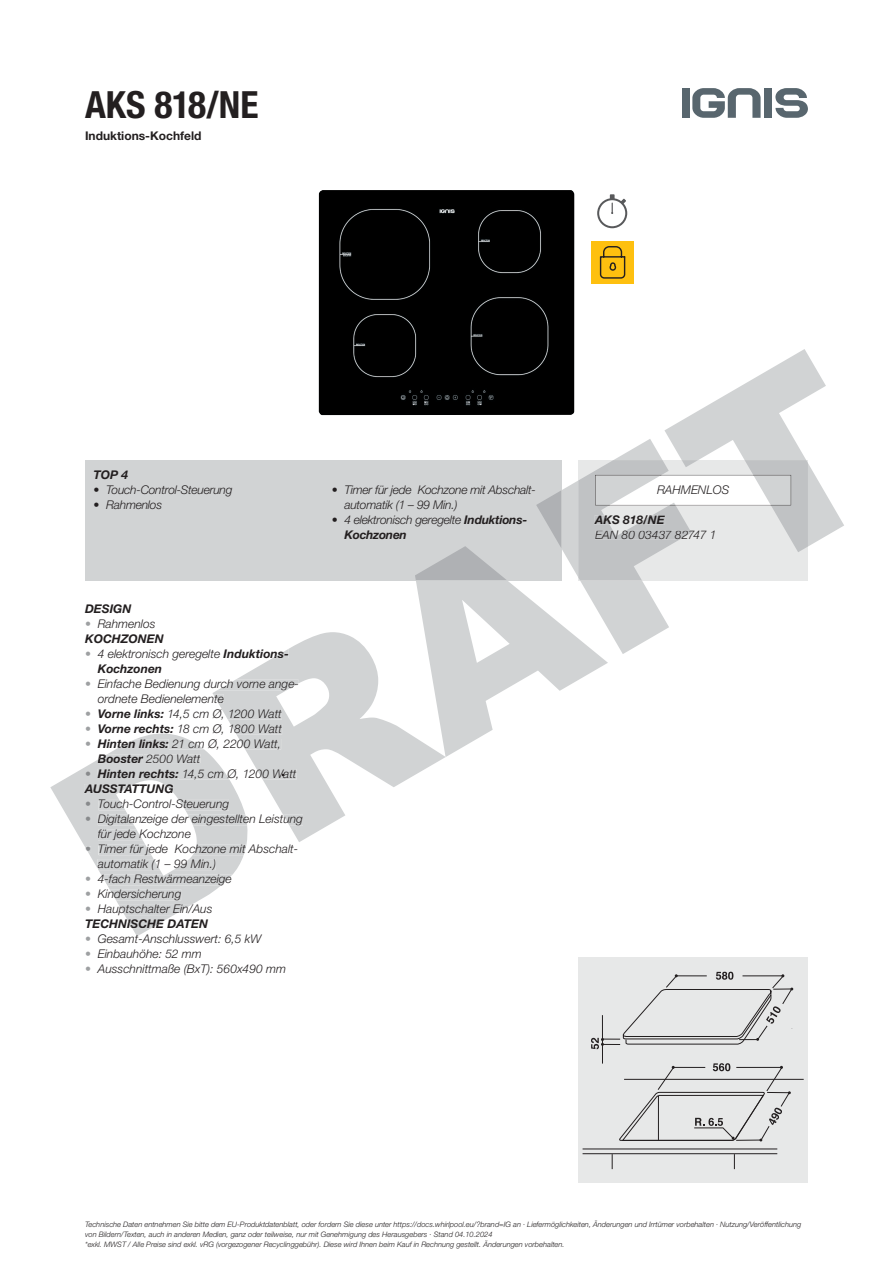
<style>
.page{position:relative;width:893px;height:1263px;background:#fff}
.page>*{position:absolute;margin:0;border:0;box-sizing:border-box;transform-origin:0 0}
.t1{font:700 condensed 37.5px "Helvetica Neue LT Std";color:#231f20}
.t2{font:italic 300 12px/15px "Helvetica Neue LT Std";color:#231f20}
.t3{font:italic 300 12px/15px "Helvetica Neue LT Std";letter-spacing:-.02em;color:#231f20}
.t4{font:italic 700 12px/15px "Helvetica Neue LT Std";color:#231f20}
.t5{font:700 12px "Helvetica Neue LT Std";color:#231f20}
.t6{font:italic 300 12px/15px "Helvetica Neue LT Std";color:#9ea0a2;text-align:justify}
.t7{font:italic 300 7.5px/9.8px "Helvetica Neue LT Std";color:#231f20}
.s1{color:#9ea0a2}
.s2{font-weight:700}
.s3{font-weight:300;color:#888a8c}
.s4{font-weight:300}
.s5{color:#888a8c}
</style>
<div class="page">
<div style="left:681px;top:88px;width:8px;height:30px;background:#58666e"></div>
<div style="left:764px;top:88px;width:8px;height:30px;background:#58666e"></div>
<svg style="left:692px;top:88px;width:69px;height:30px"></svg>
<svg style="left:775px;top:88px;width:33px;height:30px"></svg>
<div style="left:319px;top:190px;width:255px;height:225px;background:#000"></div>
<svg style="left:597px;top:194px;width:30px;height:34px"></svg>
<div style="left:591px;top:241px;width:43px;height:43px;background:#fec00f"></div>
<svg style="left:599px;top:246px;width:27px;height:33px"></svg>
<div style="left:85px;top:460px;width:476px;height:120px;background:#d1d3d4"></div>
<div style="left:578px;top:958px;width:230px;height:225px;background:#e7e8e8"></div>
<svg style="left:583px;top:972px;width:221px;height:197px"></svg>
<svg style="left:212px;top:632px;width:233px;height:208px"></svg>
<svg style="left:273px;top:649px;width:15px;height:9px"></svg>
<svg style="left:213px;top:679px;width:85px;height:24px"></svg>
<svg style="left:50px;top:709px;width:253px;height:227px"></svg>
<svg style="left:415px;top:349px;width:429px;height:408px"></svg>
<h1 class="t1" style="left:85px;top:82px;width:175px">AKS 818/NE</h1>
<p class="t5" style="left:85px;top:129px;width:118px">Induktions-Kochfeld</p>
<p class="t4" style="left:94px;top:467px;width:36px">TOP 4</p>
<p class="t3" style="left:94px;top:482px;width:140px">• Touch-Control-Steuerung</p>
<p class="t3" style="left:94px;top:497px;width:70px">• Rahmenlos</p>
<p class="t4" style="left:85px;top:601px;width:48px">DESIGN</p>
<p class="t2" style="left:85px;top:616px;width:80px"><span class="s1">•</span> Rahmenlos<br><span class="s2">KOCHZONEN</span></p>
<p class="t2" style="left:98px;top:646px;width:193px;text-indent:-13px"><span class="s1">•</span> 4 elektronisch geregelte <span class="s2">Induktions-<br>Kochzonen</span></p>
<p class="t6" style="left:85px;top:676px;width:7px">•</p>
<p class="t2" style="left:85px;top:706px;width:198px"><span class="s1">•</span> <span class="s2">Vorne links:</span> 14,5 cm Ø, 1200 Watt</p>
<p class="t2" style="left:85px;top:721px;width:198px"><span class="s1">•</span> <span class="s2">Vorne rechts:</span> 18 cm Ø, 1800 Watt <span class="s1">•</span></p>
<p class="t2" style="left:98px;top:676px;width:203px">Einfache Bedienung durch vorne ange&shy;ordnete Bedienelemente</p>
<p class="t2" style="left:98px;top:736px;width:185px"><span class="s2">Hinten links:</span> 21 cm Ø, 2200 Watt,<br><span class="s2">Booster</span> 2500 Watt</p>
<p class="t4" style="left:85px;top:766px;width:213px"><span class="s3">•</span> Hinten rechts: <span class="s4">14,5 cm Ø, 1200 Watt<br></span>AUSSTATTUNG</p>
<p class="t2" style="left:85px;top:796px;width:146px"><span class="s5">•</span> Touch-Control-Steuerung <span class="s5">•</span></p>
<p class="t2" style="left:98px;top:826px;width:95px">für jede Kochzone</p>
<p class="t2" style="left:98px;top:841px;width:202px;text-indent:-13px"><span class="s5">•</span> Timer für jede Kochzone mit Abschalt&shy;automatik (1 – 99 Min.)<br>4-fach Restwärmeanzeige<br>Kindersicherung<br>Hauptschalter Ein/Aus</p>
<p class="t4" style="left:85px;top:916px;width:125px">TECHNISCHE DATEN</p>
<p class="t2" style="left:98px;top:931px;width:165px">Gesamt-Anschlusswert: 6,5 kW</p>
<p class="t2" style="left:98px;top:811px;width:207px">Digitalanzeige der eingestellten Leistung</p>
<p class="t6" style="left:85px;top:871px;width:7px">• • •</p>
<p class="t6" style="left:85px;top:931px;width:7px">•</p>
<p class="t2" style="left:85px;top:946px;width:118px"><span class="s1">•</span> Einbauhöhe: 52 mm</p>
<p class="t2" style="left:85px;top:961px;width:203px"><span class="s1">•</span> Ausschnittmaße (BxT): 560x490 mm</p>
<p class="t3" style="left:344px;top:482px;width:193px;text-indent:-13px">• Timer für jede Kochzone mit Abschalt&shy;automatik (1 – 99 Min.)</p>
<p class="t3" style="left:344px;top:512px;width:184px;text-indent:-13px">• 4 elektronisch geregelte <span class="s2">Induktions-<br>Kochzonen</span></p>
<p class="t2" style="left:657px;top:482px;width:74px">RAHMENLOS</p>
<p class="t4" style="left:595px;top:512px;width:71px">AKS 818/NE</p>
<p class="t2" style="left:595px;top:527px;width:123px">EAN 80 03437 82747 1</p>
<p class="t7" style="left:85px;top:1219px;width:718px">Technische Daten entnehmen Sie bitte dem EU-Produktdatenblatt, oder fordern Sie diese unter https://docs.whirlpool.eu/?brand=IG an · Liefermöglichkeiten, Änderungen und Irrtümer vorbehalten · Nutzung/Veröffentlichung von Bildern/Texten, auch in anderen Medien, ganz oder teilweise, nur mit Genehmigung des Herausgebers · Stand 04.10.2024<br>*exkl. MWST / Alle Preise sind exkl. vRG (vorgezogener Recyclinggebühr). Diese wird Ihnen beim Kauf in Rechnung gestellt. Änderungen vorbehalten.</p>
</div>
